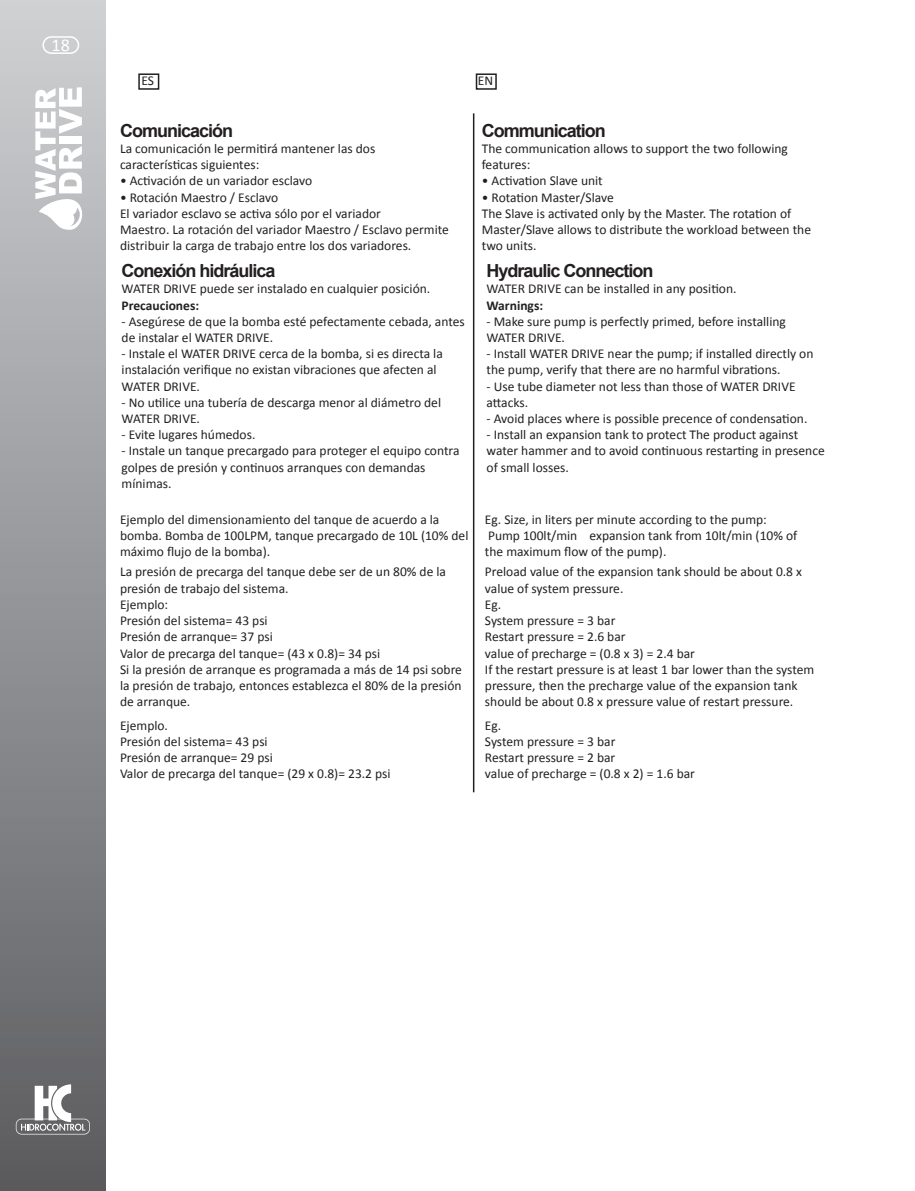
<style>
.page{position:relative;width:915px;height:1191px;background:#fff}
.page>*{position:absolute;margin:0;border:0;box-sizing:border-box;transform-origin:0 0}
.t1{font:700 18px "Arial";letter-spacing:-.055em;color:#231f20}
.t2{font:18px "Calibri";color:#fff}
.t3{font:13.5px/16.2px "Calibri";color:#231f20}
.P_Bold{font:700 13.5px "Calibri";color:#231f20}
</style>
<div class="page">
<div style="left:0;top:0;width:106px;height:1191px;background:linear-gradient(to bottom,#cfd1d4,#5a5b5f)"></div>
<svg style="left:16px;top:1084px;width:74px;height:50px"></svg>
<div style="left:42px;top:36px;width:37px;height:18px;border:2px solid #fff;border-radius:8px"></div>
<svg style="left:35px;top:87px;width:48px;height:144px"></svg>
<hr style="left:472px;top:113px;width:2px;height:679px;background:#231f20">
<div style="left:138px;top:73px;width:21px;height:17px;border:2px solid #231f20"></div>
<div style="left:475px;top:73px;width:21px;height:17px;border:2px solid #231f20"></div>
<h1 class="t2" style="left:52px;top:32px;width:20px">18</h1>
<p class="t3" style="left:141px;top:72px;width:14px">ES</p>
<p class="t3" style="left:477px;top:72px;width:17px">EN</p>
<p class="t1" style="left:120px;top:119px;width:114px">Comunicación</p>
<p class="t1" style="left:481px;top:119px;width:125px">Communication</p>
<p class="t3" style="left:120px;top:140px;width:257px">La comunicación le permitirá mantener las dos características siguientes:</p>
<p class="t3" style="left:481px;top:140px;width:307px">The communication allows to support the two following features:</p>
<p class="t3" style="left:120px;top:172px;width:194px">• Activación de un variador esclavo</p>
<p class="t3" style="left:120px;top:188px;width:160px">• Rotación Maestro / Esclavo</p>
<p class="t3" style="left:481px;top:172px;width:122px">• Activation Slave unit</p>
<p class="t3" style="left:481px;top:188px;width:133px">• Rotation Master/Slave</p>
<p class="t3" style="left:120px;top:205px;width:330px">El variador esclavo se activa sólo por el variador<br>Maestro. La rotación del variador Maestro / Esclavo permite distribuir la carga de trabajo entre los dos variadores.</p>
<p class="t3" style="left:481px;top:205px;width:330px">The Slave is activated only by the Master. The rotation of<br>Master/Slave allows to distribute the workload between the two units.</p>
<p class="t1" style="left:121px;top:259px;width:155px">Conexión hidráulica</p>
<p class="t1" style="left:486px;top:259px;width:168px">Hydraulic Connection</p>
<p class="t3" style="left:121px;top:280px;width:310px">WATER DRIVE puede ser instalado en cualquier posición.</p>
<p class="t3" style="left:486px;top:280px;width:251px">WATER DRIVE can be installed in any position.</p>
<p class="P_Bold" style="left:121px;top:295px;width:79px">Precauciones:</p>
<p class="P_Bold" style="left:486px;top:295px;width:58px">Warnings:</p>
<p class="t3" style="left:121px;top:313px;width:344px">- Asegúrese de que la bomba esté pefectamente cebada, antes de instalar el WATER DRIVE.</p>
<p class="t3" style="left:121px;top:345px;width:322px">- Instale el WATER DRIVE cerca de la bomba, si es directa la instalación verifique no existan vibraciones que afecten al<br>WATER DRIVE.</p>
<p class="t3" style="left:121px;top:394px;width:321px">- No utilice una tubería de descarga menor al diámetro del<br>WATER DRIVE.</p>
<p class="t3" style="left:121px;top:426px;width:135px">- Evite lugares húmedos.</p>
<p class="t3" style="left:121px;top:442px;width:339px">- Instale un tanque precargado para proteger el equipo contra golpes de presión y continuos arranques con demandas mínimas.</p>
<p class="t3" style="left:486px;top:313px;width:301px">- Make sure pump is perfectly primed, before installing<br>WATER DRIVE.</p>
<p class="t3" style="left:486px;top:345px;width:328px">- Install WATER DRIVE near the pump; if installed directly on the pump, verify that there are no harmful vibrations.</p>
<p class="t3" style="left:486px;top:377px;width:310px">- Use tube diameter not less than those of WATER DRIVE attacks.</p>
<p class="t3" style="left:486px;top:410px;width:322px">- Avoid places where is possible precence of condensation.</p>
<p class="t3" style="left:486px;top:426px;width:339px">- Install an expansion tank to protect The product against water hammer and to avoid continuous restarting in presence of small losses.</p>
<p class="t3" style="left:120px;top:510px;width:350px">Ejemplo del dimensionamiento del tanque de acuerdo a la bomba. Bomba de 100LPM, tanque precargado de 10L (10% del máximo flujo de la bomba).</p>
<p class="t3" style="left:485px;top:510px;width:314px">Eg. Size, in liters per minute according to the pump:<br>Pump 100lt/min expansion tank from 10lt/min (10% of the maximum flow of the pump).</p>
<p class="t3" style="left:120px;top:563px;width:327px">La presión de precarga del tanque debe ser de un 80% de la presión de trabajo del sistema.<br>Ejemplo:<br>Presión del sistema= 43 psi<br>Presión de arranque= 37 psi<br>Valor de precarga del tanque= (43 x 0.8)= 34 psi</p>
<p class="t3" style="left:485px;top:563px;width:318px">Preload value of the expansion tank should be about 0.8 x value of system pressure.<br>Eg.<br>System pressure = 3 bar<br>Restart pressure = 2.6 bar<br>value of precharge = (0.8 x 3) = 2.4 bar</p>
<p class="t3" style="left:120px;top:660px;width:343px;text-align:justify">Si la presión de arranque es programada a más de 14 psi sobre la presión de trabajo, entonces establezca el 80% de la presión de arranque.</p>
<p class="t3" style="left:485px;top:660px;width:331px">If the restart pressure is at least 1 bar lower than the system pressure, then the precharge value of the expansion tank should be about 0.8 x pressure value of restart pressure.</p>
<p class="t3" style="left:120px;top:716px;width:272px">Ejemplo.<br>Presión del sistema= 43 psi<br>Presión de arranque= 29 psi<br>Valor de precarga del tanque= (29 x 0.8)= 23.2 psi</p>
<p class="t3" style="left:485px;top:716px;width:211px">Eg.<br>System pressure = 3 bar<br>Restart pressure = 2 bar<br>value of precharge = (0.8 x 2) = 1.6 bar</p>
</div>
